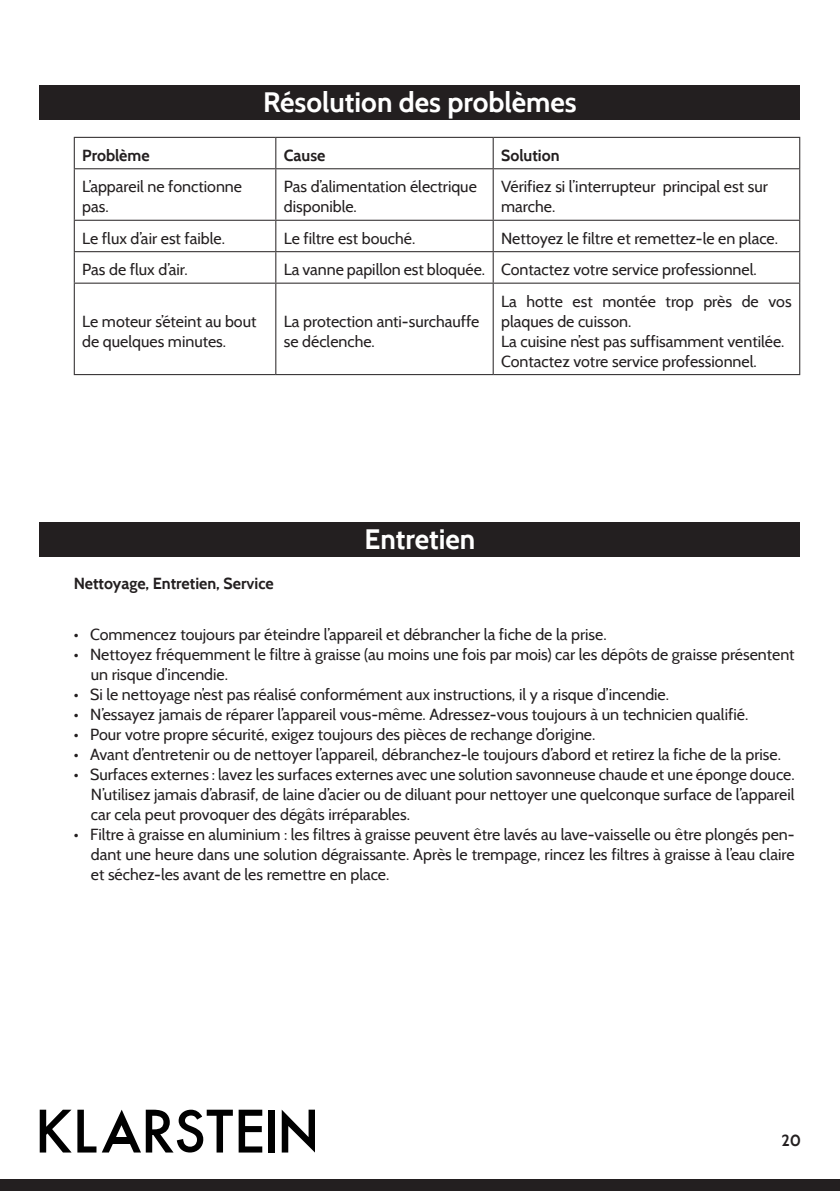
<style>
.page{position:relative;width:840px;height:1191px;background:#fff}
.page>*{position:absolute;margin:0;border:0;box-sizing:border-box;transform-origin:0 0}
.t1{font:700 28px "Cabin";color:#fff}
.t2{font:16px/20px "Cabin";color:#231f20}
.t3{font:700 16px "Cabin";color:#231f20}
</style>
<div class="page">
<div style="left:0;top:1179px;width:839px;height:12px;background:#231f20"></div>
<svg style="left:40px;top:1109px;width:56px;height:43px"></svg>
<div style="left:268px;top:1109px;width:7px;height:43px;background:#000"></div>
<svg style="left:102px;top:1109px;width:160px;height:43px"></svg>
<div style="left:110px;top:1137px;width:23px;height:6px;background:#000"></div>
<svg style="left:281px;top:1109px;width:34px;height:43px"></svg>
<div style="left:40px;top:85px;width:759px;height:35px;background:#231f20"></div>
<hr style="left:74px;top:137px;width:202px;height:1px;background:#231f20">
<hr style="left:74px;top:138px;width:1px;height:30px;background:#231f20">
<hr style="left:276px;top:137px;width:217px;height:1px;background:#231f20">
<hr style="left:275px;top:138px;width:1px;height:30px;background:#231f20">
<hr style="left:493px;top:137px;width:306px;height:1px;background:#231f20">
<hr style="left:492px;top:138px;width:1px;height:30px;background:#231f20">
<hr style="left:798px;top:138px;width:1px;height:30px;background:#231f20">
<hr style="left:74px;top:168px;width:202px;height:1px;background:#231f20">
<hr style="left:74px;top:169px;width:1px;height:51px;background:#231f20">
<hr style="left:276px;top:168px;width:217px;height:1px;background:#231f20">
<hr style="left:275px;top:169px;width:1px;height:51px;background:#231f20">
<hr style="left:493px;top:168px;width:306px;height:1px;background:#231f20">
<hr style="left:492px;top:169px;width:1px;height:51px;background:#231f20">
<hr style="left:798px;top:169px;width:1px;height:51px;background:#231f20">
<hr style="left:74px;top:220px;width:202px;height:1px;background:#231f20">
<hr style="left:74px;top:221px;width:1px;height:30px;background:#231f20">
<hr style="left:276px;top:220px;width:217px;height:1px;background:#231f20">
<hr style="left:275px;top:221px;width:1px;height:30px;background:#231f20">
<hr style="left:493px;top:220px;width:306px;height:1px;background:#231f20">
<hr style="left:492px;top:221px;width:1px;height:30px;background:#231f20">
<hr style="left:798px;top:221px;width:1px;height:30px;background:#231f20">
<hr style="left:74px;top:251px;width:202px;height:1px;background:#231f20">
<hr style="left:74px;top:252px;width:1px;height:31px;background:#231f20">
<hr style="left:276px;top:251px;width:217px;height:1px;background:#231f20">
<hr style="left:275px;top:252px;width:1px;height:31px;background:#231f20">
<hr style="left:493px;top:251px;width:306px;height:1px;background:#231f20">
<hr style="left:492px;top:252px;width:1px;height:31px;background:#231f20">
<hr style="left:798px;top:252px;width:1px;height:31px;background:#231f20">
<hr style="left:74px;top:283px;width:202px;height:1px;background:#231f20">
<hr style="left:74px;top:284px;width:1px;height:90px;background:#231f20">
<hr style="left:276px;top:283px;width:217px;height:1px;background:#231f20">
<hr style="left:275px;top:284px;width:1px;height:90px;background:#231f20">
<hr style="left:493px;top:283px;width:306px;height:1px;background:#231f20">
<hr style="left:492px;top:284px;width:1px;height:90px;background:#231f20">
<hr style="left:798px;top:284px;width:1px;height:90px;background:#231f20">
<hr style="left:74px;top:374px;width:202px;height:1px;background:#231f20">
<hr style="left:276px;top:374px;width:217px;height:1px;background:#231f20">
<hr style="left:493px;top:374px;width:306px;height:1px;background:#231f20">
<div style="left:40px;top:522px;width:759px;height:34px;background:#231f20"></div>
<h1 class="t1" style="left:263px;top:85px;width:315px">Résolution des problèmes</h1>
<p class="t3" style="left:82px;top:145px;width:69px">Problème</p>
<p class="t3" style="left:284px;top:145px;width:43px">Cause</p>
<p class="t3" style="left:501px;top:145px;width:60px">Solution</p>
<p class="t2" style="left:82px;top:176px;width:161px">L’appareil ne fonctionne pas.</p>
<p class="t2" style="left:284px;top:176px;width:194px">Pas d’alimentation électrique disponible.</p>
<p class="t2" style="left:501px;top:176px;width:268px">Vérifiez si l’interrupteur principal est sur marche.</p>
<p class="t2" style="left:82px;top:228px;width:144px">Le flux d’air est faible.</p>
<p class="t2" style="left:284px;top:228px;width:133px">Le filtre est bouché.</p>
<p class="t2" style="left:501px;top:228px;width:278px">Nettoyez le filtre et remettez-le en place.</p>
<p class="t2" style="left:82px;top:259px;width:107px">Pas de flux d’air.</p>
<p class="t2" style="left:284px;top:259px;width:474px">La vanne papillon est bloquée. Contactez votre service professionnel.</p>
<p class="t2" style="left:82px;top:311px;width:176px">Le moteur s’éteint au bout de quelques minutes.</p>
<p class="t2" style="left:284px;top:311px;width:197px">La protection anti-surchauffe se déclenche.</p>
<p class="t2" style="left:501px;top:291px;width:292px">La hotte est montée trop près de vos plaques de cuisson.<br>La cuisine n’est pas suffisamment ventilée.<br>Contactez votre service professionnel.</p>
<h1 class="t1" style="left:364px;top:522px;width:112px">Entretien</h1>
<p class="t3" style="left:74px;top:573px;width:201px">Nettoyage, Entretien, Service</p>
<p class="t2" style="left:74px;top:624px;width:534px">• Commencez toujours par éteindre l’appareil et débrancher la fiche de la prise.</p>
<p class="t2" style="left:91px;top:644px;width:704px;text-indent:-17px">• Nettoyez fréquemment le filtre à graisse (au moins une fois par mois) car les dépôts de graisse présentent un risque d’incendie.</p>
<p class="t2" style="left:74px;top:684px;width:596px">• Si le nettoyage n’est pas réalisé conformément aux instructions, il y a risque d’incendie.</p>
<p class="t2" style="left:74px;top:704px;width:675px">• N’essayez jamais de réparer l’appareil vous-même. Adressez-vous toujours à un technicien qualifié.</p>
<p class="t2" style="left:74px;top:724px;width:523px">• Pour votre propre sécurité, exigez toujours des pièces de rechange d’origine.</p>
<p class="t2" style="left:74px;top:744px;width:708px">• Avant d’entretenir ou de nettoyer l’appareil, débranchez-le toujours d’abord et retirez la fiche de la prise.</p>
<p class="t2" style="left:91px;top:764px;width:705px;text-align:justify;text-indent:-17px">• Surfaces externes : lavez les surfaces externes avec une solution savonneuse chaude et une éponge douce.<br>N’utilisez jamais d’abrasif, de laine d’acier ou de diluant pour nettoyer une quelconque surface de l’appareil car cela peut provoquer des dégâts irréparables.</p>
<p class="t2" style="left:91px;top:824px;width:705px;text-align:justify;text-indent:-17px">• Filtre à graisse en aluminium : les filtres à graisse peuvent être lavés au lave-vaisselle ou être plongés pen&shy;dant une heure dans une solution dégraissante. Après le trempage, rincez les filtres à graisse à l’eau claire et séchez-les avant de les remettre en place.</p>
<p class="t3" style="left:780px;top:1130px;width:21px">20</p>
</div>
